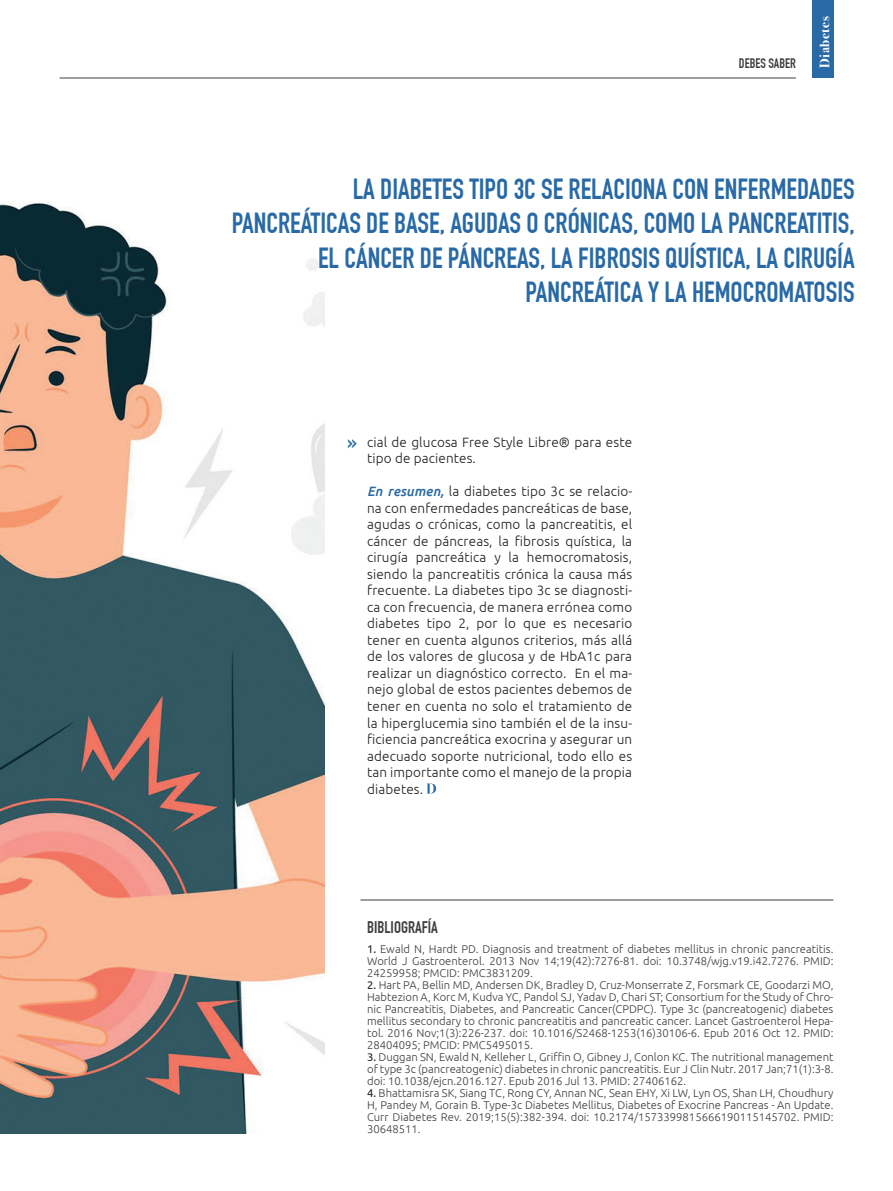
<style>
.page{position:relative;width:893px;height:1191px;background:#fff}
.page>*{position:absolute;margin:0;border:0;box-sizing:border-box;transform-origin:0 0}
.t1{font:28.5px "DIN Engschrift Std";color:#296aa6}
.t2{font:22.5px "DIN Engschrift Std";color:#296aa6}
.t3{font:16.5px "DIN Engschrift Std";color:#3e3e3f}
.t4{font:300 13.5px/16.5px "Ubuntu";letter-spacing:.01em;color:#231f20}
.t5{font:13.5px "DIN Engschrift Std";color:#3e3e3f}
.t6{font:700 13.5px "Bodoni Svty Two ITCTT";letter-spacing:.04em;color:#fff}
.t7{font:300 11.25px/12px "Ubuntu";color:#3e3e3f;text-align:justify}
.s1{font-weight:500;font-style:italic;color:#296aa6}
.s2{font-weight:400;color:#231f20}
</style>
<div class="page">
<hr style="left:60px;top:78px;width:736px;height:1px;background:#3e3e3f">
<div style="left:812px;top:0;width:21px;height:78px;background:#296aa6"></div>
<img style="left:0;top:201px;width:325px;height:932px">
<hr style="left:360px;top:899px;width:473px;height:1px;background:#3e3e3f">
<svg style="left:426px;top:783px;width:10px;height:10px"></svg>
<p class="t5" style="left:739px;top:55px;width:58px">DEBES SABER</p>
<p class="t6" style="left:813px;top:68px;width:53px;rotate:-90deg">Diabetes</p>
<p class="t1" style="left:353px;top:172px;width:503px">LA DIABETES TIPO 3C SE RELACIONA CON ENFERMEDADES</p>
<p class="t1" style="left:232px;top:207px;width:624px">PANCREÁTICAS DE BASE, AGUDAS O CRÓNICAS, COMO LA PANCREATITIS,</p>
<p class="t1" style="left:318px;top:241px;width:538px">EL CÁNCER DE PÁNCREAS, LA FIBROSIS QUÍSTICA, LA CIRUGÍA</p>
<p class="t1" style="left:525px;top:276px;width:331px">PANCREÁTICA Y LA HEMOCROMATOSIS</p>
<p class="t2" style="left:347px;top:428px;width:11px">»</p>
<p class="t4" style="left:367px;top:433px;width:267px">cial de glucosa Free Style Libre® para este tipo de pacientes.</p>
<p class="t4" style="left:367px;top:483px;width:267px;text-align:justify"><span class="s1">En resumen,</span> la diabetes tipo 3c se relacio&shy;na con enfermedades pancreáticas de base, agudas o crónicas, como la pancreatitis, el cáncer de páncreas, la fibrosis quística, la cirugía pancreática y la hemocromatosis, siendo la pancreatitis crónica la causa más frecuente. La diabetes tipo 3c se diagnosti&shy;ca con frecuencia, de manera errónea como diabetes tipo 2, por lo que es necesario tener en cuenta algunos criterios, más allá de los valores de glucosa y de HbA1c para realizar un diagnóstico correcto. En el ma&shy;nejo global de estos pacientes debemos de tener en cuenta no solo el tratamiento de la hiperglucemia sino también el de la insu&shy;ficiencia pancreática exocrina y asegurar un adecuado soporte nutricional, todo ello es tan importante como el manejo de la propia diabetes.</p>
<p class="t3" style="left:367px;top:917px;width:72px">BIBLIOGRAFÍA</p>
<p class="t7" style="left:367px;top:943px;width:468px"><span class="s2">1.</span> Ewald N, Hardt PD. Diagnosis and treatment of diabetes mellitus in chronic pancreatitis.<br>World J Gastroenterol. 2013 Nov 14;19(42):7276-81. doi: 10.3748/wjg.v19.i42.7276. PMID:<br>24259958; PMCID: PMC3831209.</p>
<p class="t7" style="left:367px;top:979px;width:468px"><span class="s2">2.</span> Hart PA, Bellin MD, Andersen DK, Bradley D, Cruz-Monserrate Z, Forsmark CE, Goodarzi MO, Habtezion A, Korc M, Kudva YC, Pandol SJ, Yadav D, Chari ST; Consortium for the Study of Chro&shy;nic Pancreatitis, Diabetes, and Pancreatic Cancer(CPDPC). Type 3c (pancreatogenic) diabetes mellitus secondary to chronic pancreatitis and pancreatic cancer. Lancet Gastroenterol Hepa&shy;tol. 2016 Nov;1(3):226-237. doi: 10.1016/S2468-1253(16)30106-6. Epub 2016 Oct 12. PMID:<br>28404095; PMCID: PMC5495015.</p>
<p class="t7" style="left:367px;top:1051px;width:468px"><span class="s2">3.</span> Duggan SN, Ewald N, Kelleher L, Griffin O, Gibney J, Conlon KC. The nutritional management of type 3c (pancreatogenic) diabetes in chronic pancreatitis. Eur J Clin Nutr. 2017 Jan;71(1):3-8. doi: 10.1038/ejcn.2016.127. Epub 2016 Jul 13. PMID: 27406162.</p>
<p class="t7" style="left:367px;top:1087px;width:468px"><span class="s2">4.</span> Bhattamisra SK, Siang TC, Rong CY, Annan NC, Sean EHY, Xi LW, Lyn OS, Shan LH, Choudhury H, Pandey M, Gorain B. Type-3c Diabetes Mellitus, Diabetes of Exocrine Pancreas - An Update.<br>Curr Diabetes Rev. 2019;15(5):382-394. doi: 10.2174/1573399815666190115145702. PMID:<br>30648511.</p>
</div>
